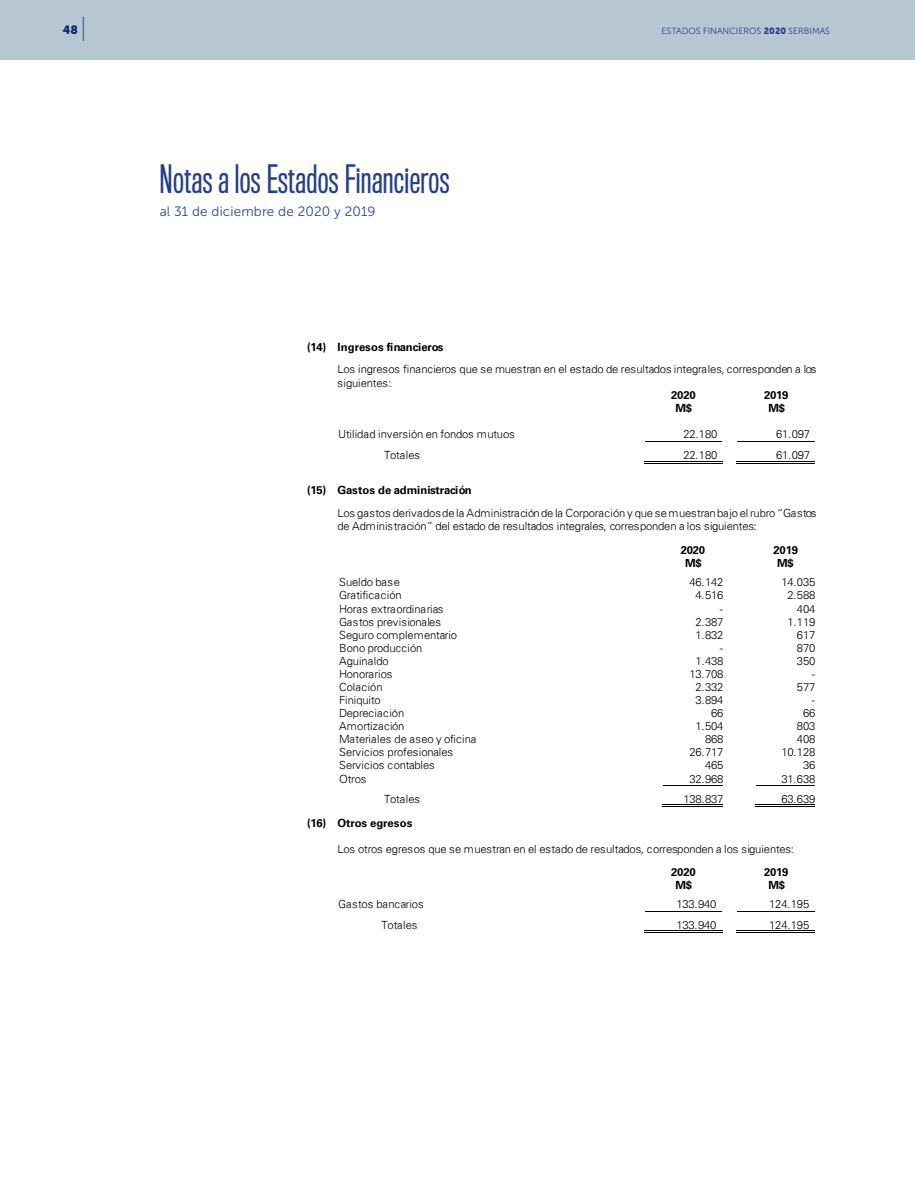
<style>
.page{position:relative;width:915px;height:1187px;background:#fff}
.page>*{position:absolute;margin:0;border:0;box-sizing:border-box;transform-origin:0 0}
.t1{font:36px "Titling Gothic FB Comp";letter-spacing:.01em;color:#253f8e}
.t2{font:13.5px "Museo Sans 300";letter-spacing:.01em;color:#2a4692}
.t3{font:12px "Museo Sans 900";color:#052b6e}
.t4{font:300 11.25px/23.4px "Univers 45";letter-spacing:-.02em;color:#000}
.t5{font:700 11.25px "Univers 65";letter-spacing:-.015em;color:#000}
.t6{font:300 11.25px "Univers 45";letter-spacing:.01em;color:#000}
.t7{font:9px "Museo Sans 300";color:#253f8e}
.s1{font-family:"Museo Sans 900"}
.s2{font-family:"Univers 65";font-weight:700}
</style>
<div class="page">
<div style="left:0;top:0;width:914px;height:60px;background:#b7c7d2"></div>
<svg style="left:83px;top:17px;width:2px;height:24px"></svg>
<hr style="left:645px;top:441px;width:77px;height:1px;background:#000">
<hr style="left:736px;top:441px;width:78px;height:1px;background:#000">
<hr style="left:644px;top:462px;width:78px;height:1px;background:#000">
<hr style="left:644px;top:461px;width:78px;height:1px;background:#000">
<hr style="left:736px;top:462px;width:78px;height:1px;background:#000">
<hr style="left:736px;top:461px;width:78px;height:1px;background:#000">
<hr style="left:663px;top:785px;width:60px;height:1px;background:#000">
<hr style="left:756px;top:785px;width:58px;height:1px;background:#000">
<hr style="left:662px;top:806px;width:61px;height:1px;background:#000">
<hr style="left:662px;top:804px;width:61px;height:1px;background:#000">
<hr style="left:755px;top:806px;width:59px;height:1px;background:#000">
<hr style="left:755px;top:804px;width:59px;height:1px;background:#000">
<hr style="left:645px;top:910px;width:77px;height:1px;background:#000">
<hr style="left:736px;top:910px;width:78px;height:1px;background:#000">
<hr style="left:644px;top:931px;width:78px;height:1px;background:#000">
<hr style="left:644px;top:929px;width:78px;height:1px;background:#000">
<hr style="left:736px;top:931px;width:78px;height:1px;background:#000">
<hr style="left:736px;top:929px;width:78px;height:1px;background:#000">
<p class="t3" style="left:63px;top:24px;width:19px">4848</p>
<p class="t7" style="left:661px;top:26px;width:170px">ESTADOS FINANCIEROS <span class="s1">2020</span> SERBIMAS</p>
<p class="t1" style="left:159px;top:158px;width:291px">Notas a los Estados Financieros</p>
<p class="t2" style="left:160px;top:204px;width:217px">al 31 de diciembre de 2020 y 2019</p>
<p class="t4" style="left:337px;top:335px;width:480px;line-height:22.5px;text-indent:-30px"><span class="s2">(14) Ingresos financieros<br></span>Los ingresos financieros que se muestran en el estado de resultados integrales, corresponden a los</p>
<p class="t4" style="left:337px;top:371px;width:56px">siguientes:</p>
<p class="t5" style="left:671px;top:389px;width:26px">2020</p>
<p class="t5" style="left:763px;top:389px;width:26px">2019</p>
<p class="t5" style="left:675px;top:402px;width:18px">M$</p>
<p class="t5" style="left:768px;top:402px;width:18px">M$</p>
<p class="t4" style="left:338px;top:422px;width:178px">Utilidad inversión en fondos mutuos</p>
<p class="t4" style="left:683px;top:422px;width:35px">22.180</p>
<p class="t4" style="left:775px;top:422px;width:35px">61.097</p>
<p class="t4" style="left:384px;top:443px;width:37px">Totales</p>
<p class="t4" style="left:683px;top:443px;width:35px">22.180</p>
<p class="t4" style="left:775px;top:443px;width:35px">61.097</p>
<p class="t4" style="left:337px;top:478px;width:480px;text-indent:-30px"><span class="s2">(15) Gastos de administración<br></span>Los gastos derivados de la Administración de la Corporacióny que se muestran bajo el rubro “Gastos</p>
<p class="t4" style="left:680px;top:514px;width:77px;text-indent:-343px">de Administración” del estado de resultados integrales, corresponden a los siguientes:<br><span class="s2">2020</span></p>
<p class="t5" style="left:773px;top:543px;width:26px">2019</p>
<p class="t5" style="left:685px;top:556px;width:18px">M$</p>
<p class="t5" style="left:776px;top:556px;width:18px">M$</p>
<p class="t4" style="left:339px;top:570px;width:62px">Sueldo base</p>
<p class="t4" style="left:689px;top:570px;width:35px">46.142</p>
<p class="t4" style="left:781px;top:570px;width:35px">14.035</p>
<p class="t6" style="left:339px;top:588px;width:64px">Gratificación</p>
<p class="t4" style="left:695px;top:583px;width:29px">4.516</p>
<p class="t4" style="left:787px;top:583px;width:29px">2.588</p>
<p class="t4" style="left:339px;top:597px;width:106px">Horas extraordinarias</p>
<p class="t4" style="left:719px;top:597px;width:5px">-</p>
<p class="t4" style="left:796px;top:597px;width:20px">404</p>
<p class="t4" style="left:339px;top:610px;width:103px">Gastos previsionales</p>
<p class="t4" style="left:695px;top:610px;width:29px">2.387</p>
<p class="t4" style="left:787px;top:610px;width:29px">1.119</p>
<p class="t4" style="left:339px;top:623px;width:120px">Seguro complementario</p>
<p class="t4" style="left:695px;top:623px;width:29px">1.832</p>
<p class="t4" style="left:796px;top:623px;width:20px">617</p>
<p class="t4" style="left:339px;top:636px;width:85px">Bono producción</p>
<p class="t4" style="left:719px;top:636px;width:5px">-</p>
<p class="t4" style="left:796px;top:636px;width:20px">870</p>
<p class="t4" style="left:339px;top:649px;width:51px">Aguinaldo</p>
<p class="t4" style="left:695px;top:649px;width:29px">1.438</p>
<p class="t4" style="left:796px;top:649px;width:20px">350</p>
<p class="t4" style="left:339px;top:662px;width:55px">Honorarios</p>
<p class="t4" style="left:689px;top:662px;width:35px">13.708</p>
<p class="t4" style="left:811px;top:662px;width:5px">-</p>
<p class="t6" style="left:339px;top:680px;width:45px">Colación</p>
<p class="t4" style="left:695px;top:675px;width:29px">2.332</p>
<p class="t4" style="left:796px;top:675px;width:20px">577</p>
<p class="t4" style="left:339px;top:688px;width:43px">Finiquito</p>
<p class="t4" style="left:695px;top:688px;width:29px">3.894</p>
<p class="t4" style="left:811px;top:688px;width:5px">-</p>
<p class="t4" style="left:339px;top:701px;width:67px">Depreciación</p>
<p class="t4" style="left:710px;top:701px;width:14px">66</p>
<p class="t4" style="left:802px;top:701px;width:14px">66</p>
<p class="t6" style="left:339px;top:719px;width:67px">Amortización</p>
<p class="t4" style="left:695px;top:714px;width:29px">1.504</p>
<p class="t4" style="left:796px;top:714px;width:20px">803</p>
<p class="t4" style="left:339px;top:727px;width:139px">Materiales de aseo y oficina</p>
<p class="t4" style="left:704px;top:727px;width:20px">868</p>
<p class="t4" style="left:796px;top:727px;width:20px">408</p>
<p class="t4" style="left:339px;top:740px;width:115px">Servicios profesionales</p>
<p class="t4" style="left:689px;top:740px;width:35px">26.717</p>
<p class="t4" style="left:781px;top:740px;width:35px">10.128</p>
<p class="t4" style="left:339px;top:753px;width:97px">Servicios contables</p>
<p class="t4" style="left:704px;top:753px;width:20px">465</p>
<p class="t4" style="left:802px;top:753px;width:14px">36</p>
<p class="t4" style="left:339px;top:766px;width:29px">Otros</p>
<p class="t4" style="left:689px;top:766px;width:35px">32.968</p>
<p class="t4" style="left:781px;top:766px;width:35px">31.638</p>
<p class="t4" style="left:384px;top:786px;width:37px">Totales</p>
<p class="t4" style="left:683px;top:786px;width:42px">138.837</p>
<p class="t4" style="left:781px;top:786px;width:35px">63.639</p>
<p class="t5" style="left:307px;top:816px;width:107px">(16) Otros egresos</p>
<p class="t4" style="left:671px;top:837px;width:124px;text-indent:-334px">Los otros egresos que se muestran en el estado de resultados, corresponden a los siguientes:<br><span class="s2">2020</span></p>
<p class="t5" style="left:763px;top:865px;width:26px">2019</p>
<p class="t5" style="left:675px;top:878px;width:18px">M$</p>
<p class="t5" style="left:768px;top:878px;width:18px">M$</p>
<p class="t4" style="left:338px;top:892px;width:87px">Gastos bancarios</p>
<p class="t4" style="left:676px;top:892px;width:42px">133.940</p>
<p class="t4" style="left:769px;top:892px;width:42px">124.195</p>
<p class="t4" style="left:381px;top:913px;width:37px">Totales</p>
<p class="t4" style="left:676px;top:913px;width:42px">133.940</p>
<p class="t4" style="left:769px;top:913px;width:42px">124.195</p>
</div>
